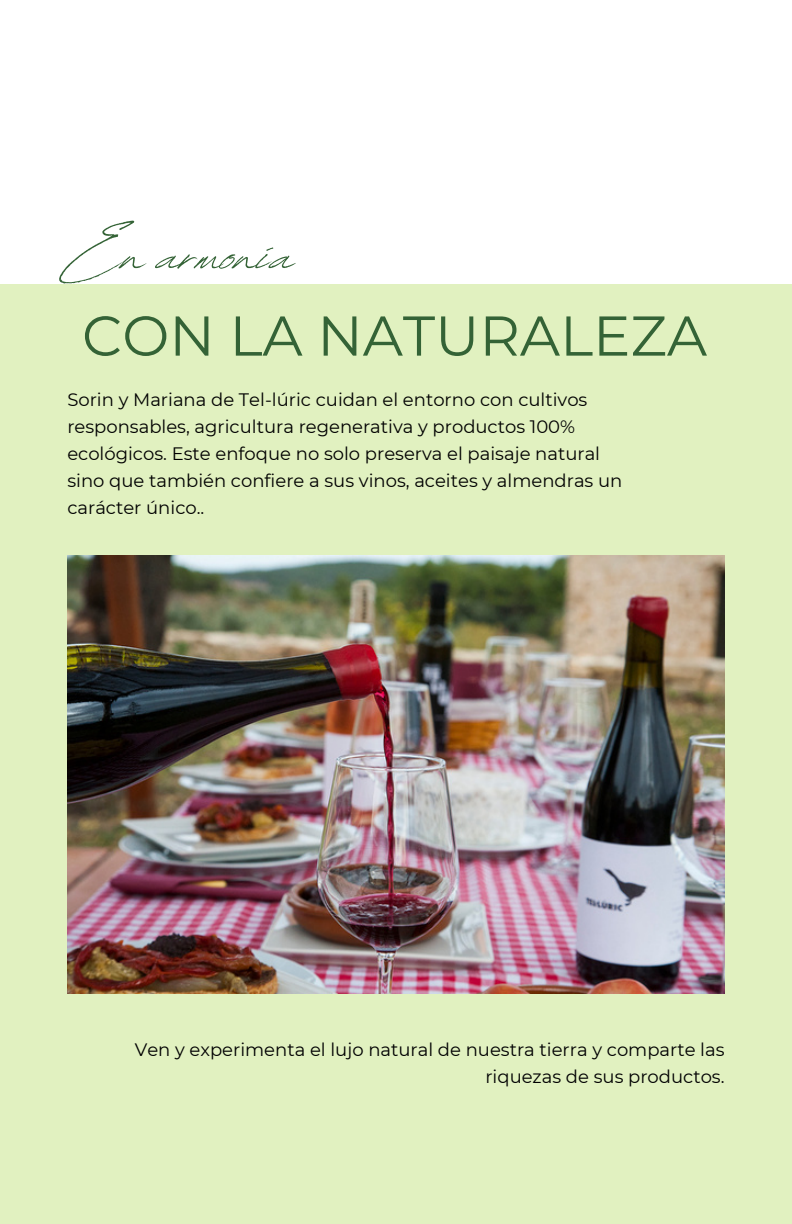
<style>
.page{position:relative;width:792px;height:1224px;background:#e1f1c0}
.page>*{position:absolute;margin:0;border:0;box-sizing:border-box;transform-origin:0 0}
.t1{font:80px "Revive 80 Signature";color:#346336}
.t2{font:56px "Montserrat";color:#346336}
.t3{font:18px/27px "Montserrat";color:#000}
.t4{font:18px/27px "Montserrat";color:#000001;text-align:right}
</style>
<div class="page">
<div style="left:0;top:0;width:792px;height:283px;background:#fff"></div>
<img style="left:67px;top:556px;width:657px;height:438px">
<p class="t1" style="left:67px;top:194px;width:229px">En armonía</p>
<p class="t2" style="left:82px;top:301px;width:627px">CON LA NATURALEZA</p>
<p class="t3" style="left:67px;top:386px;width:557px">Sorin y Mariana de Tel-lúric cuidan el entorno con cultivos responsables, agricultura regenerativa y productos 100% ecológicos. Este enfoque no solo preserva el paisaje natural sino que también confiere a sus vinos, aceites y almendras un carácter único..</p>
<p class="t4" style="left:135px;top:1037px;width:591px">Ven y experimenta el lujo natural de nuestra tierra y comparte las riquezas de sus productos.</p>
</div>
